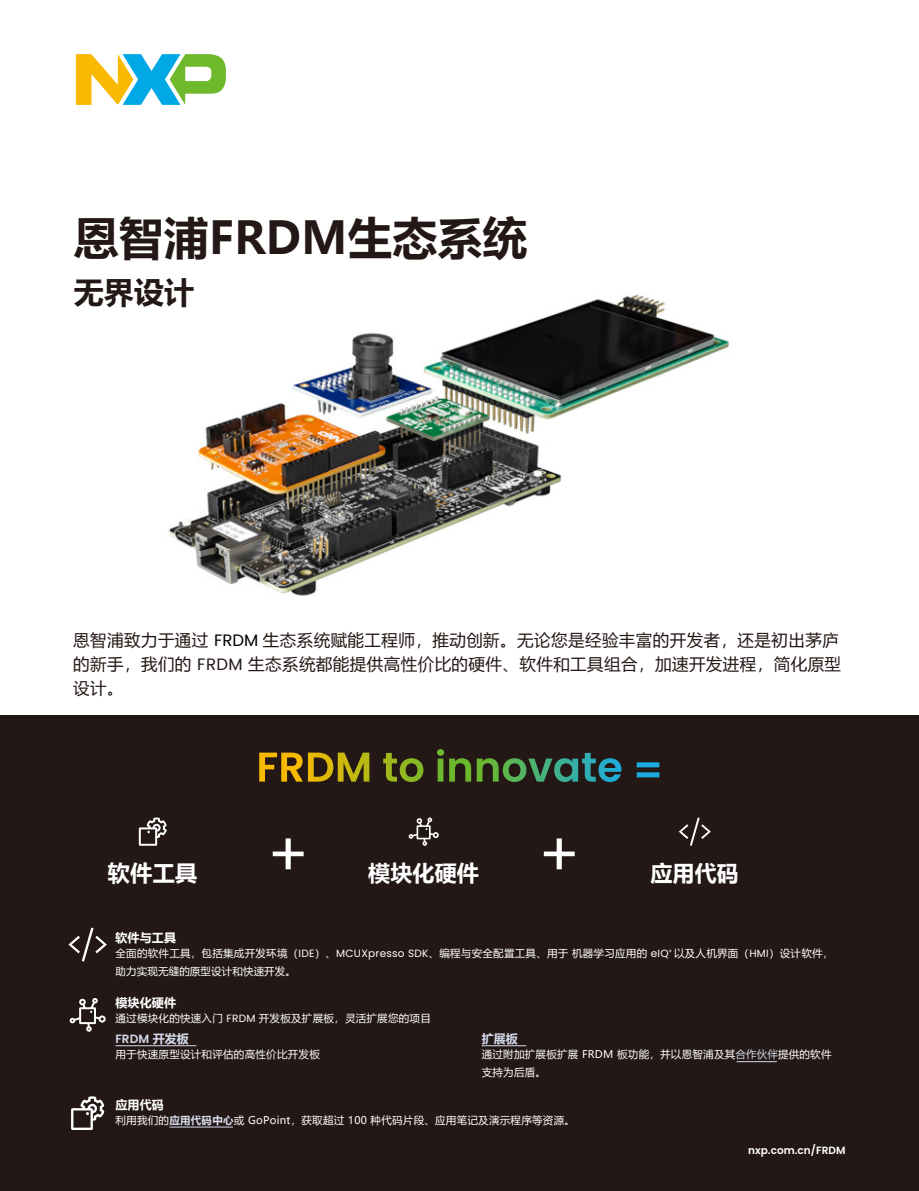
<style>
.page{position:relative;width:919px;height:1191px;background:#fff}
.page>*{position:absolute;margin:0;border:0;box-sizing:border-box;transform-origin:0 0}
.t1{font:60.45px "Poppins";color:#fff}
.t2{font:700 45px "Microsoft Ya Hei";color:#231815}
.t3{font:700 30px "Microsoft Ya Hei";color:#231815}
.t4{font:700 22.05px "Microsoft Ya Hei";color:#fff}
.t5{font:700 21.9px "Microsoft Ya Hei";letter-spacing:.01em;color:#fff}
.t6{font:16.5px/24px "Microsoft Ya Hei";letter-spacing:.025em;color:#231815}
.t7{font:700 12px "Microsoft Ya Hei";letter-spacing:.01em;color:#fff}
.t8{font:600 12px "Poppins";color:#d4d9eb}
.t9{font:700 12px "Microsoft Ya Hei";color:#d4d9eb}
.t10{font:10.5px/18px "Microsoft Ya Hei";letter-spacing:.025em;color:#fff}
.t11{font:600 10.5px "Poppins";color:#fff}
.s1{font-family:"Poppins";color:#040000}
.s2{font-family:"Poppins"}
.s3{font-family:"Microsoft Ya Hei";font-weight:700}
.s4{color:#d4d9eb}
.s5{font-weight:700;color:#d4d9eb}
</style>
<div class="page">
<div style="left:0;top:716px;width:918px;height:475px;background:#231815"></div>
<svg style="left:76px;top:54px;width:150px;height:51px"></svg>
<img style="left:168px;top:294px;width:562px;height:302px">
<hr style="left:169px;top:1126px;width:64px;height:1px;background:#d4d9eb">
<hr style="left:115px;top:1045px;width:81px;height:1px;background:#d4d9eb">
<hr style="left:481px;top:1045px;width:45px;height:1px;background:#d4d9eb">
<svg style="left:69px;top:927px;width:38px;height:34px"></svg>
<svg style="left:70px;top:998px;width:36px;height:33px"></svg>
<svg style="left:71px;top:1096px;width:33px;height:34px"></svg>
<svg style="left:259px;top:749px;width:362px;height:33px"></svg>
<svg style="left:679px;top:817px;width:31px;height:28px"></svg>
<svg style="left:408px;top:817px;width:30px;height:28px"></svg>
<svg style="left:139px;top:817px;width:28px;height:28px"></svg>
<hr style="left:736px;top:1061px;width:40px;height:1px;background:#d4d9eb">
<h2 class="t2" style="left:74px;top:206px;width:455px">恩智浦FRDM生态系统</h2>
<h3 class="t3" style="left:74px;top:271px;width:122px">无界设计</h3>
<h3 class="t6" style="left:73px;top:627px;width:769px">恩智浦致力于通过 <span class="s1">FRDM</span> 生态系统赋能工程师，推动创新。无论您是经验丰富的开发者，还是初出茅庐的新手，我们的 <span class="s2">FRDM</span> 生态系统都能提供高性价比的硬件、软件和工具组合，加速开发进程，简化原型设计。</h3>
<h3 class="t4" style="left:108px;top:857px;width:91px">软件工具</h3>
<p class="t7" style="left:115px;top:929px;width:62px">软件与工具</p>
<h1 class="t1" style="left:267px;top:819px;width:43px">+</h1>
<h3 class="t5" style="left:368px;top:857px;width:112px">模块化硬件</h3>
<h1 class="t1" style="left:538px;top:819px;width:43px">+</h1>
<h3 class="t5" style="left:650px;top:857px;width:90px">应用代码</h3>
<p class="t10" style="left:115px;top:944px;width:719px">全面的软件工具，包括集成开发环境（<span class="s2">IDE</span>）、<span class="s2">MCUXpresso SDK</span>、编程与安全配置工具、用于 机器学习应用的 <span class="s2">eIQ</span><sup>®</sup> 以及人机界面（<span class="s2">HMI</span>）设计软件，助力实现无缝的原型设计和快速开发。</p>
<p class="t7" style="left:115px;top:994px;width:62px">模块化硬件</p>
<p class="t10" style="left:115px;top:1009px;width:317px">通过模块化的快速入门 <span class="s2">FRDM</span> 开发板及扩展板，灵活扩展您的项目</p>
<p class="t8" style="left:115px;top:1032px;width:75px">FRDM <span class="s3">开发板</span></p>
<p class="t10" style="left:115px;top:1045px;width:206px">用于快速原型设计和评估的高性价比开发板</p>
<p class="t7" style="left:115px;top:1096px;width:50px">应用代码</p>
<p class="t9" style="left:481px;top:1030px;width:38px">扩展板</p>
<p class="t10" style="left:481px;top:1045px;width:351px">通过附加扩展板扩展 FRDM 板功能，并以恩智浦及其<span class="s4">合作伙伴</span>提供的软件支持为后盾。</p>
<p class="t10" style="left:115px;top:1111px;width:461px">利用我们的<span class="s5">应用代码中心</span>或 GoPoint，获取超过 100 种代码片段、应用笔记及演示程序等资源。</p>
<p class="t11" style="left:748px;top:1144px;width:99px">nxp.com.cn/FRDM</p>
</div>
